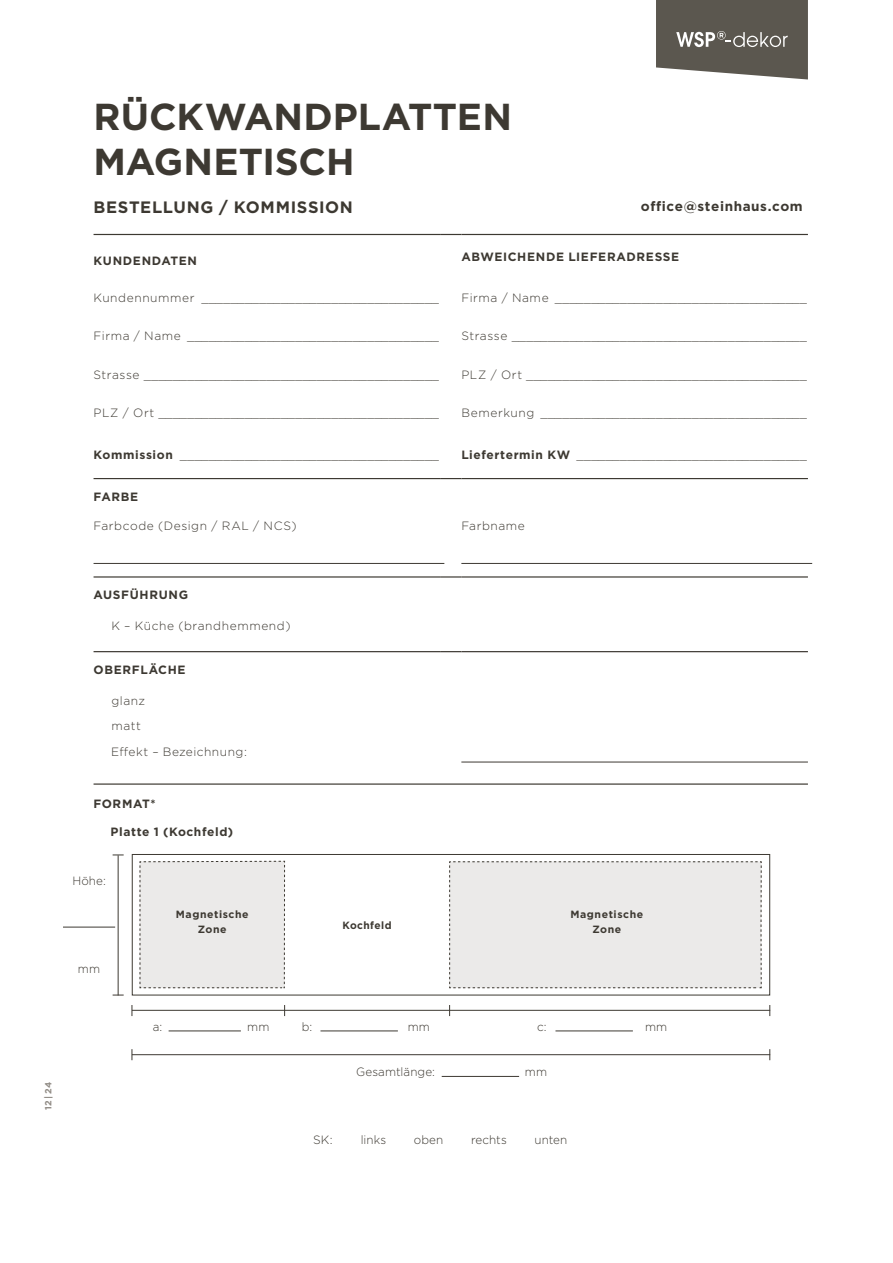
<style>
.page{position:relative;width:893px;height:1263px;background:#fff}
.page>*{position:absolute;margin:0;border:0;box-sizing:border-box;transform-origin:0 0}
.t1{font:700 37.5px/45px "Gotham";color:#3d3932}
.t2{font:700 16.5px "Gotham";letter-spacing:.04em;color:#3d3932}
.t3{font:700 13.5px "Gotham";letter-spacing:.045em;color:#3d3932}
.t4{font:300 12px/25.5px "Gotham";letter-spacing:.045em;color:#3d3932}
.t5{font:700 12px "Gotham";letter-spacing:.055em;color:#3d3932}
.t6{font:300 12px "Gotham";letter-spacing:.01em;color:#3d3932}
.t7{font:700 10.5px/15px "Gotham";letter-spacing:.055em;color:#3d3932;text-align:center}
.t8{font:700 9px "Gotham";color:#918c86}
.s1{font-weight:700}
</style>
<div class="page">
<svg style="left:656px;top:0;width:152px;height:79px;background:#6d6a63"></svg>
<hr style="left:94px;top:783px;width:714px;height:2px;background:#3d3932">
<hr style="left:320px;top:1031px;width:78px;height:1px;background:#3d3932">
<hr style="left:555px;top:1031px;width:78px;height:1px;background:#3d3932">
<hr style="left:169px;top:1031px;width:72px;height:1px;background:#3d3932">
<hr style="left:442px;top:1076px;width:77px;height:1px;background:#3d3932">
<div style="left:132px;top:854px;width:638px;height:141px;border:1px solid #3d3932"></div>
<div style="left:139px;top:861px;width:146px;height:127px;background:#ebeae9"></div>
<div style="left:449px;top:861px;width:313px;height:127px;background:#ebeae9"></div>
<hr style="left:132px;top:1010px;width:638px;height:1px;background:#3d3932">
<hr style="left:132px;top:1054px;width:638px;height:1px;background:#3d3932">
<hr style="left:118px;top:855px;width:1px;height:140px;background:#3d3932">
<hr style="left:63px;top:927px;width:52px;height:1px;background:#3d3932">
<svg style="left:94px;top:479px;width:714px;height:85px"></svg>
<hr style="left:94px;top:478px;width:346px;height:1px;background:#3d3932">
<svg style="left:440px;top:478px;width:21px;height:1px"></svg>
<hr style="left:461px;top:478px;width:347px;height:1px;background:#3d3932">
<hr style="left:94px;top:563px;width:350px;height:1px;background:#3d3932">
<hr style="left:461px;top:563px;width:351px;height:1px;background:#3d3932">
<hr style="left:94px;top:576px;width:346px;height:2px;background:#3d3932">
<hr style="left:440px;top:576px;width:21px;height:2px;background:#3d3932">
<hr style="left:461px;top:576px;width:347px;height:2px;background:#3d3932">
<svg style="left:94px;top:652px;width:714px;height:110px"></svg>
<hr style="left:94px;top:651px;width:346px;height:1px;background:#3d3932">
<svg style="left:440px;top:651px;width:21px;height:1px"></svg>
<hr style="left:461px;top:651px;width:347px;height:1px;background:#3d3932">
<hr style="left:461px;top:762px;width:347px;height:1px;background:#3d3932">
<svg style="left:94px;top:234px;width:714px;height:2px"></svg>
<hr style="left:461px;top:234px;width:347px;height:1px;background:#3d3932">
<h1 class="t1" style="left:94px;top:94px;width:420px">RÜCKWANDPLATTEN<br>MAGNETISCH</h1>
<h2 class="t2" style="left:94px;top:196px;width:261px">BESTELLUNG / KOMMISSION</h2>
<p class="t3" style="left:641px;top:197px;width:163px">office@steinhaus.com</p>
<p class="t5" style="left:94px;top:253px;width:105px">KUNDENDATEN</p>
<p class="t5" style="left:461px;top:249px;width:219px">ABWEICHENDE LIEFERADRESSE</p>
<p class="t4" style="left:94px;top:285px;width:347px">Kundennummer _________________________________</p>
<p class="t4" style="left:461px;top:285px;width:347px">Firma / Name ___________________________________</p>
<p class="t4" style="left:94px;top:323px;width:347px">Firma / Name ___________________________________</p>
<p class="t4" style="left:461px;top:323px;width:347px">Strasse _________________________________________</p>
<p class="t4" style="left:94px;top:361px;width:347px">Strasse _________________________________________</p>
<p class="t4" style="left:461px;top:361px;width:347px">PLZ / Ort _______________________________________</p>
<p class="t4" style="left:94px;top:400px;width:347px">PLZ / Ort _______________________________________</p>
<p class="t4" style="left:461px;top:400px;width:347px">Bemerkung _____________________________________</p>
<p class="t4" style="left:94px;top:442px;width:347px"><span class="s1">Kommission</span> ____________________________________</p>
<p class="t4" style="left:461px;top:442px;width:347px"><span class="s1">Liefertermin KW</span> ________________________________</p>
<p class="t5" style="left:94px;top:488px;width:46px">FARBE</p>
<p class="t4" style="left:94px;top:513px;width:205px">Farbcode (Design / RAL / NCS)</p>
<p class="t4" style="left:461px;top:513px;width:65px">Farbname</p>
<p class="t8" style="left:42px;top:1110px;width:30px;rotate:-90deg">12|24</p>
<p class="t5" style="left:94px;top:587px;width:96px">AUSFÜHRUNG</p>
<p class="t4" style="left:111px;top:613px;width:181px">K – Küche (brandhemmend)</p>
<p class="t5" style="left:94px;top:661px;width:94px">OBERFLÄCHE</p>
<p class="t4" style="left:111px;top:687px;width:137px">glanz<br>matt<br>Effekt – Bezeichnung:</p>
<p class="t5" style="left:94px;top:796px;width:64px">FORMAT*</p>
<p class="t5" style="left:111px;top:824px;width:124px">Platte 1 (Kochfeld)</p>
<p class="t4" style="left:72px;top:868px;width:35px">Höhe:</p>
<p class="t4" style="left:78px;top:956px;width:24px">mm</p>
<p class="t7" style="left:176px;top:906px;width:74px">Magnetische<br>Zone</p>
<p class="t7" style="left:342px;top:917px;width:51px">Kochfeld</p>
<p class="t7" style="left:570px;top:906px;width:74px">Magnetische<br>Zone</p>
<p class="t4" style="left:153px;top:1014px;width:11px">a:</p>
<p class="t4" style="left:247px;top:1014px;width:24px">mm</p>
<p class="t4" style="left:302px;top:1014px;width:12px">b:</p>
<p class="t4" style="left:408px;top:1014px;width:24px">mm</p>
<p class="t4" style="left:537px;top:1014px;width:11px">c:</p>
<p class="t4" style="left:645px;top:1014px;width:24px">mm</p>
<p class="t6" style="left:356px;top:1064px;width:80px">Gesamtlänge:</p>
<p class="t4" style="left:525px;top:1059px;width:24px">mm</p>
<p class="t4" style="left:313px;top:1127px;width:21px">SK:</p>
<p class="t4" style="left:361px;top:1127px;width:27px">links</p>
<p class="t4" style="left:414px;top:1127px;width:31px">oben</p>
<p class="t4" style="left:471px;top:1127px;width:37px">rechts</p>
<p class="t4" style="left:534px;top:1127px;width:34px">unten</p>
</div>
